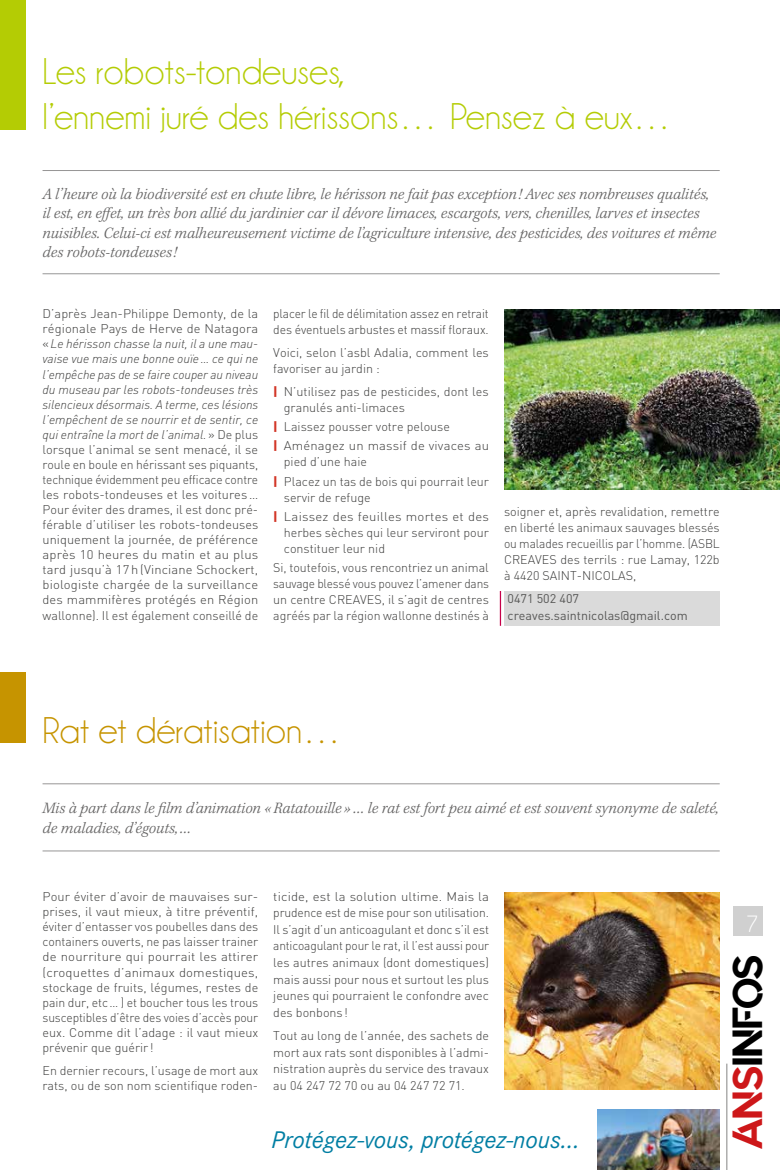
<style>
.page{position:relative;width:780px;height:1170px;background:#fff}
.page>*{position:absolute;margin:0;border:0;box-sizing:border-box;transform-origin:0 0}
.t1{font:41.88px "Quantify";color:#000}
.t2{font:37.5px/45px "Champagne&Limousines";color:#b4cc04}
.t3{font:37.5px "Champagne&Limousines";color:#c69400}
.t4{font:italic 25px "Corporate S";color:#007ea3}
.t5{font:23.75px "Champagne&Limousines";color:#fff}
.t6{font:italic 300 16.25px/19.5px "Kepler Std";color:#646363}
.t7{font:300 12.5px/15px "DIN";color:#3c3c3b}
.t8{font:300 12.5px/16.5px "DIN";color:#3c3c3b;text-align:justify;scale:1.05 1}
.t9{font:300 12.5px/15.9px "DIN";color:#3c3c3b;scale:.96 1}
.t10{font:12.5px/16.1px "DIN";color:#575756}
.s1{font-style:italic}
.s2{font-weight:900;color:#d23627}
.s3{color:#cd1719}
</style>
<div class="page">
<hr style="left:726px;top:1063px;width:1px;height:106px;background:#9d9d9c">
<div style="left:732px;top:905px;width:30px;height:30px;background:#d0d0d0"></div>
<div style="left:0;top:0;width:25px;height:129px;background:#b4cc04"></div>
<div style="left:0;top:671px;width:25px;height:71px;background:#c69400"></div>
<img style="left:597px;top:1109px;width:122px;height:60px">
<hr style="left:43px;top:170px;width:676px;height:1px;background:#7c7b7b">
<hr style="left:43px;top:273px;width:676px;height:1px;background:#7c7b7b">
<hr style="left:43px;top:783px;width:676px;height:1px;background:#7c7b7b">
<hr style="left:43px;top:850px;width:676px;height:1px;background:#7c7b7b">
<div style="left:504px;top:591px;width:215px;height:34px;background:#dadada"></div>
<hr style="left:500px;top:591px;width:1px;height:34px;background:#c6014a">
<img style="left:504px;top:309px;width:276px;height:180px">
<img style="left:504px;top:892px;width:215px;height:197px">
<h2 class="t2" style="left:43px;top:50px;width:633px">Les robots-tondeuses,<br>l’ennemi juré des hérissons… Pensez à eux…</h2>
<p class="t6" style="left:43px;top:184px;width:675px">A l’heure où la biodiversité est en chute libre, le hérisson ne fait pas exception! Avec ses nombreuses qualités, il est, en effet, un très bon allié du jardinier car il dévore limaces, escargots, vers, chenilles, larves et insectes nuisibles. Celui-ci est malheureusement victime de l’agriculture intensive, des pesticides, des voitures et même des robots-tondeuses!</p>
<p class="t7" style="left:43px;top:306px;width:217px;text-align:justify">D’après Jean-Philippe Demonty, de la régionale Pays de Herve de Natagora «<span class="s1">Le hérisson chasse la nuit, il a une mau&shy;vaise vue mais une bonne ouïe… ce qui ne l’empêche pas de se faire couper au niveau du museau par les robots-tondeuses très silencieux désormais. A terme, ces lésions l’empêchent de se nourrir et de sentir, ce qui entraîne la mort de l’animal.</span>» De plus lorsque l’animal se sent menacé, il se roule en boule en hérissant ses piquants, technique évidemment peu efficace contre les robots-tondeuses et les voitures… Pour éviter des drames, il est donc pré&shy;férable d’utiliser les robots-tondeuses uniquement la journée, de préférence après 10 heures du matin et au plus tard jusqu’à 17 h (Vinciane Schockert, biologiste chargée de la surveillance des mammifères protégés en Région wallonne). Il est également conseillé de</p>
<p class="t9" style="left:273px;top:306px;width:226px">placer le fil de délimitation assez en retrait des éventuels arbustes et massif floraux.</p>
<p class="t7" style="left:273px;top:344px;width:217px;line-height:15.9px">Voici, selon l’asbl Adalia, comment les favoriser au jardin :</p>
<p class="t7" style="left:284px;top:383px;width:206px;line-height:15.9px;text-indent:-11px"><span class="s2">|</span> N’utilisez pas de pesticides, dont les granulés anti-limaces</p>
<p class="t7" style="left:273px;top:416px;width:217px;line-height:19.4px"><span class="s2">|</span> Laissez pousser votre pelouse<br><span class="s2">|</span> Aménagez un massif de vivaces au</p>
<p class="t7" style="left:273px;top:452px;width:217px;line-height:19.4px;text-indent:11px">pied d’une haie<br><span class="s2">|</span> Placez un tas de bois qui pourrait leur</p>
<p class="t7" style="left:273px;top:487px;width:217px;line-height:19.4px;text-indent:11px">servir de refuge<br><span class="s2">|</span> Laissez des feuilles mortes et des</p>
<p class="t7" style="left:284px;top:524px;width:206px;line-height:15.9px">herbes sèches qui leur serviront pour constituer leur nid</p>
<p class="t7" style="left:273px;top:559px;width:217px;line-height:15.9px;text-align:justify">Si, toutefois, vous rencontriez un animal sauvage blessé vous pouvez l’amener dans un centre CREAVES, il s’agit de centres agréés par la région wallonne destinés à</p>
<p class="t7" style="left:504px;top:503px;width:217px;line-height:16.1px;text-align:justify">soigner et, après revalidation, remettre en liberté les animaux sauvages blessés ou malades recueillis par l’homme. (ASBL CREAVES des terrils : rue Lamay, 122b à 4420 SAINT-NICOLAS,</p>
<p class="t10" style="left:507px;top:590px;width:182px">0471 502 407 creaves.saintnicolas@gmail.com</p>
<h2 class="t3" style="left:43px;top:711px;width:303px">Rat et dératisation…</h2>
<h3 class="t6" style="left:43px;top:799px;width:677px">Mis à part dans le film d’animation «Ratatouille »… le rat est fort peu aimé et est souvent synonyme de saleté, de maladies, d’égouts,…</h3>
<p class="t7" style="left:43px;top:888px;width:217px;text-align:justify">Pour éviter d’avoir de mauvaises sur&shy;prises, il vaut mieux, à titre préventif, éviter d’entasser vos poubelles dans des containers ouverts, ne pas laisser trainer de nourriture qui pourrait les attirer (croquettes d’animaux domestiques, stockage de fruits, légumes, restes de pain dur, etc… ) et boucher tous les trous susceptibles d’être des voies d’accès pour eux. Comme dit l’adage : il vaut mieux prévenir que guérir !</p>
<p class="t7" style="left:43px;top:1062px;width:217px">En dernier recours, l’usage de mort aux rats, ou de son nom scientifique roden-</p>
<p class="t8" style="left:273px;top:888px;width:207px">ticide, est la solution ultime. Mais la prudence est de mise pour son utilisation.<br>Il s’agit d’un anticoagulant et donc s’il est anticoagulant pour le rat, il l’est aussi pour les autres animaux (dont domestiques) mais aussi pour nous et surtout les plus jeunes qui pourraient le confondre avec des bonbons !</p>
<p class="t7" style="left:273px;top:1027px;width:217px;line-height:16.5px;text-align:justify">Tout au long de l’année, des sachets de mort aux rats sont disponibles à l’admi&shy;nistration auprès du service des travaux au 04 247 72 70 ou au 04 247 72 71.</p>
<h3 class="t4" style="left:271px;top:1125px;width:309px">Protégez-vous, protégez-nous...</h3>
<h3 class="t5" style="left:746px;top:911px;width:14px">7</h3>
<h1 class="t1" style="left:724px;top:1149px;width:197px;rotate:-90deg"><span class="s3">ANS</span>INFOS</h1>
</div>
